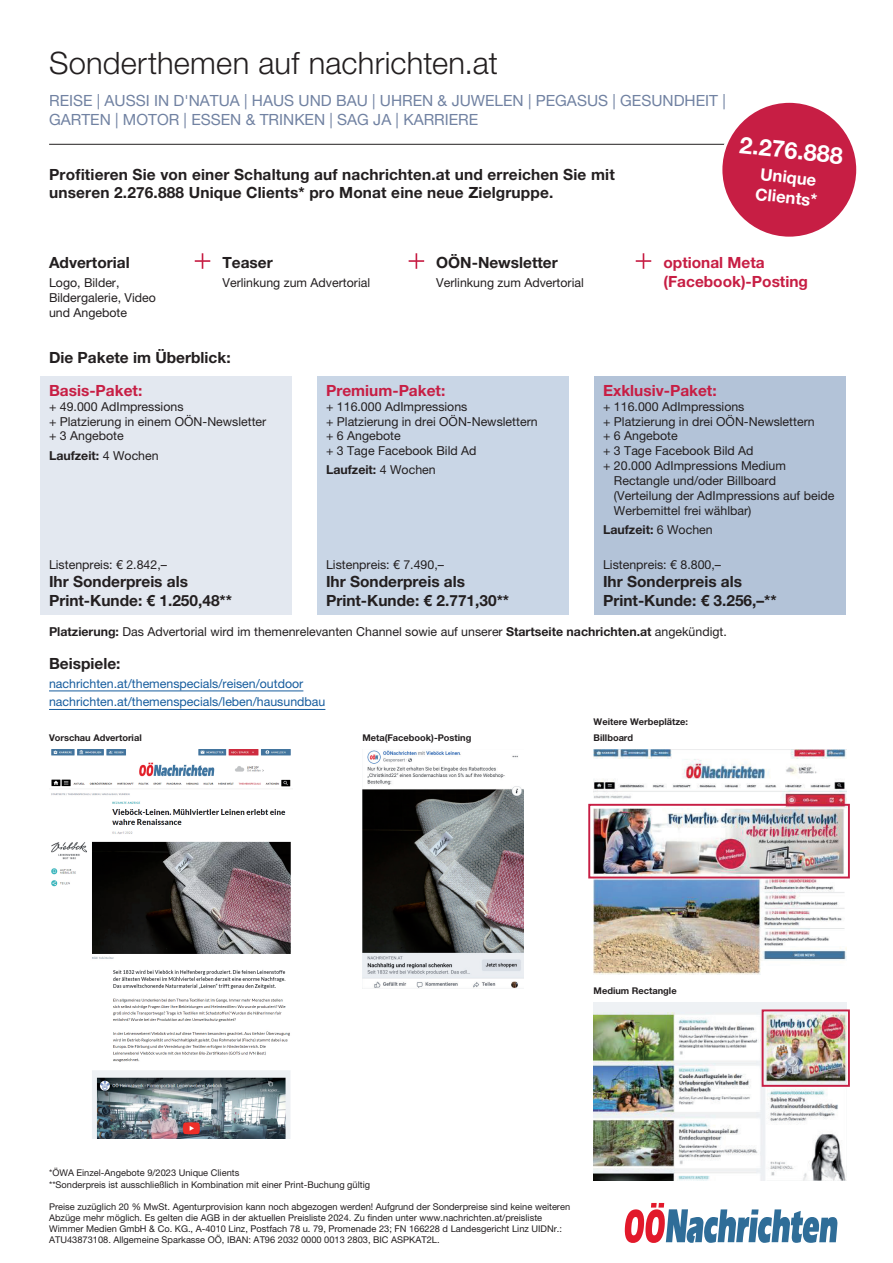
<style>
.page{position:relative;width:893px;height:1263px;background:#fff}
.page>*{position:absolute;margin:0;border:0;box-sizing:border-box;transform-origin:0 0}
.t1{font:300 30.9px "Helvetica Neue LT Pro";letter-spacing:.005em;color:#231f20}
.t2{font:700 23.25px "Helvetica Neue LT Pro";color:#fff}
.t3{font:700 16.65px/20px "Helvetica Neue LT Pro";color:#fff}
.t4{font:700 15.45px/18.6px "Helvetica Neue LT Pro";color:#231f20}
.t5{font:15.45px/18.6px "Helvetica Neue LT Pro";color:#7182a2}
.t6{font:700 15.45px/18.6px "Helvetica Neue LT Pro";color:#c71e44}
.t7{font:12.3px/14.9px "Helvetica Neue LT Pro";color:#231f20}
.t8{font:12.3px/18.6px "Helvetica Neue LT Pro";color:#175d9e}
.t9{font:700 12.3px "Helvetica Neue LT Pro";color:#231f20}
.t10{font:9.3px/11.1px "Helvetica Neue LT Pro";color:#231f20}
.t11{font:700 9.3px/15.5px "Helvetica Neue LT Pro";color:#231f20}
.s1{font-weight:400}
.s2{font-weight:700}
</style>
<div class="page">
<img style="left:594px;top:750px;width:252px;height:224px">
<img style="left:594px;top:1003px;width:252px;height:177px">
<div style="left:40px;top:376px;width:252px;height:238px;background:#e3e8f0"></div>
<div style="left:317px;top:376px;width:252px;height:238px;background:#c9d6e6"></div>
<div style="left:594px;top:376px;width:252px;height:238px;background:#b3c3d8"></div>
<hr style="left:49px;top:144px;width:788px;height:1px;background:#231f20">
<svg style="left:625px;top:1203px;width:213px;height:40px"></svg>
<svg style="left:195px;top:253px;width:15px;height:16px"></svg>
<svg style="left:409px;top:253px;width:15px;height:16px"></svg>
<svg style="left:636px;top:253px;width:15px;height:16px"></svg>
<hr style="left:49px;top:691px;width:254px;height:1px;background:#175d9e">
<hr style="left:49px;top:709px;width:276px;height:1px;background:#175d9e">
<div style="left:588px;top:804px;width:262px;height:74px;border:2px solid #c71e44"></div>
<div style="left:762px;top:1009px;width:88px;height:78px;border:2px solid #c71e44"></div>
<img style="left:362px;top:750px;width:161px;height:239px">
<img style="left:51px;top:750px;width:240px;height:388px">
<div style="left:719px;top:100px;width:140px;height:140px;background:#c71e44;border:3px solid #fff;border-radius:50%"></div>
<h1 class="t1" style="left:49px;top:44px;width:450px">Sonderthemen auf nachrichten.at</h1>
<p class="t5" style="left:49px;top:91px;width:678px">REISE | AUSSI IN D'NATUA | HAUS UND BAU | UHREN &amp; JUWELEN | PEGASUS | GESUNDHEIT |<br>GARTEN | MOTOR | ESSEN &amp; TRINKEN | SAG JA | KARRIERE</p>
<p class="t4" style="left:49px;top:164px;width:567px">Profitieren Sie von einer Schaltung auf nachrichten.at und erreichen Sie mit unseren 2.276.888 Unique Clients* pro Monat eine neue Zielgruppe.</p>
<h2 class="t2" style="left:741px;top:130px;width:105px;rotate:6deg">2.276.888</h2>
<h3 class="t3" style="left:759px;top:164px;width:63px;rotate:6deg">Unique<br>Clients*</h3>
<p class="t4" style="left:222px;top:253px;width:52px">Teaser</p>
<p class="t7" style="left:222px;top:275px;width:149px">Verlinkung zum Advertorial</p>
<p class="t4" style="left:49px;top:253px;width:82px">Advertorial</p>
<p class="t7" style="left:49px;top:275px;width:108px">Logo, Bilder,<br>Bildergalerie, Video und Angebote</p>
<p class="t4" style="left:49px;top:347px;width:183px">Die Pakete im Überblick:</p>
<p class="t4" style="left:436px;top:253px;width:123px">OÖN-Newsletter</p>
<p class="t7" style="left:436px;top:275px;width:149px">Verlinkung zum Advertorial</p>
<p class="t6" style="left:49px;top:381px;width:95px">Basis-Paket:</p>
<p class="t7" style="left:49px;top:399px;width:219px">+ 49.000 AdImpressions<br>+ Platzierung in einem OÖN-Newsletter + 3 Angebote</p>
<p class="t9" style="left:49px;top:448px;width:111px">Laufzeit: <span class="s1">4 Wochen</span></p>
<p class="t6" style="left:326px;top:381px;width:121px">Premium-Paket:</p>
<p class="t7" style="left:326px;top:399px;width:213px">+ 116.000 AdImpressions<br>+ Platzierung in drei OÖN-Newslettern + 6 Angebote<br>+ 3 Tage Facebook Bild Ad</p>
<p class="t9" style="left:326px;top:462px;width:111px">Laufzeit: <span class="s1">4 Wochen</span></p>
<p class="t6" style="left:663px;top:253px;width:146px">optional Meta (Facebook)-Posting</p>
<p class="t6" style="left:603px;top:381px;width:115px">Exklusiv-Paket:</p>
<p class="t7" style="left:603px;top:399px;width:143px">+ 116.000 AdImpressions</p>
<p class="t7" style="left:603px;top:414px;width:213px">+ Platzierung in drei OÖN-Newslettern</p>
<p class="t7" style="left:603px;top:428px;width:76px">+ 6 Angebote</p>
<p class="t7" style="left:603px;top:443px;width:152px">+ 3 Tage Facebook Bild Ad</p>
<p class="t7" style="left:603px;top:458px;width:184px">+ 20.000 AdImpressions Medium</p>
<p class="t7" style="left:614px;top:473px;width:164px">Rectangle und/oder Billboard</p>
<p class="t7" style="left:614px;top:488px;width:222px">(Verteilung der AdImpressions auf beide</p>
<p class="t7" style="left:614px;top:503px;width:139px">Werbemittel frei wählbar)</p>
<p class="t9" style="left:603px;top:522px;width:111px">Laufzeit: <span class="s1">6 Wochen</span></p>
<p class="t7" style="left:49px;top:557px;width:119px">Listenpreis: € 2.842,–</p>
<p class="t4" style="left:49px;top:572px;width:185px">Ihr Sonderpreis als<br>Print-Kunde: € 1.250,48**</p>
<p class="t7" style="left:326px;top:557px;width:119px">Listenpreis: € 7.490,–</p>
<p class="t4" style="left:326px;top:572px;width:185px">Ihr Sonderpreis als<br>Print-Kunde: € 2.771,30**</p>
<p class="t7" style="left:603px;top:557px;width:119px">Listenpreis: € 8.800,–</p>
<p class="t4" style="left:603px;top:572px;width:175px">Ihr Sonderpreis als<br>Print-Kunde: € 3.256,–**</p>
<p class="t7" style="left:49px;top:624px;width:679px"><span class="s2">Platzierung:</span> Das Advertorial wird im themenrelevanten Channel sowie auf unserer <span class="s2">Startseite nachrichten.at</span> angekündigt.</p>
<p class="t4" style="left:49px;top:654px;width:73px">Beispiele:</p>
<p class="t8" style="left:49px;top:674px;width:278px">nachrichten.at/themenspecials/reisen/outdoor nachrichten.at/themenspecials/leben/hausundbau</p>
<p class="t11" style="left:49px;top:730px;width:94px">Vorschau Advertorial</p>
<p class="t11" style="left:362px;top:730px;width:110px">Meta(Facebook)-Posting</p>
<p class="t11" style="left:594px;top:714px;width:96px">Weitere Werbeplätze:<br>Billboard</p>
<p class="t11" style="left:594px;top:983px;width:85px">Medium Rectangle</p>
<p class="t10" style="left:49px;top:1167px;width:322px">*ÖWA Einzel-Angebote 9/2023 Unique Clients<br>**Sonderpreis ist ausschließlich in Kombination mit einer Print-Buchung gültig</p>
<p class="t10" style="left:49px;top:1201px;width:523px">Preise zuzüglich 20 % MwSt. Agenturprovision kann noch abgezogen werden! Aufgrund der Sonderpreise sind keine weiteren Abzüge mehr möglich. Es gelten die AGB in der aktuellen Preisliste 2024. Zu finden unter www.nachrichten.at/preisliste Wimmer Medien GmbH &amp; Co. KG., A-4010 Linz, Postfach 78 u. 79, Promenade 23; FN 166228 d Landesgericht Linz UIDNr.:<br>ATU43873108. Allgemeine Sparkasse OÖ, IBAN: AT96 2032 0000 0013 2803, BIC ASPKAT2L.</p>
</div>
